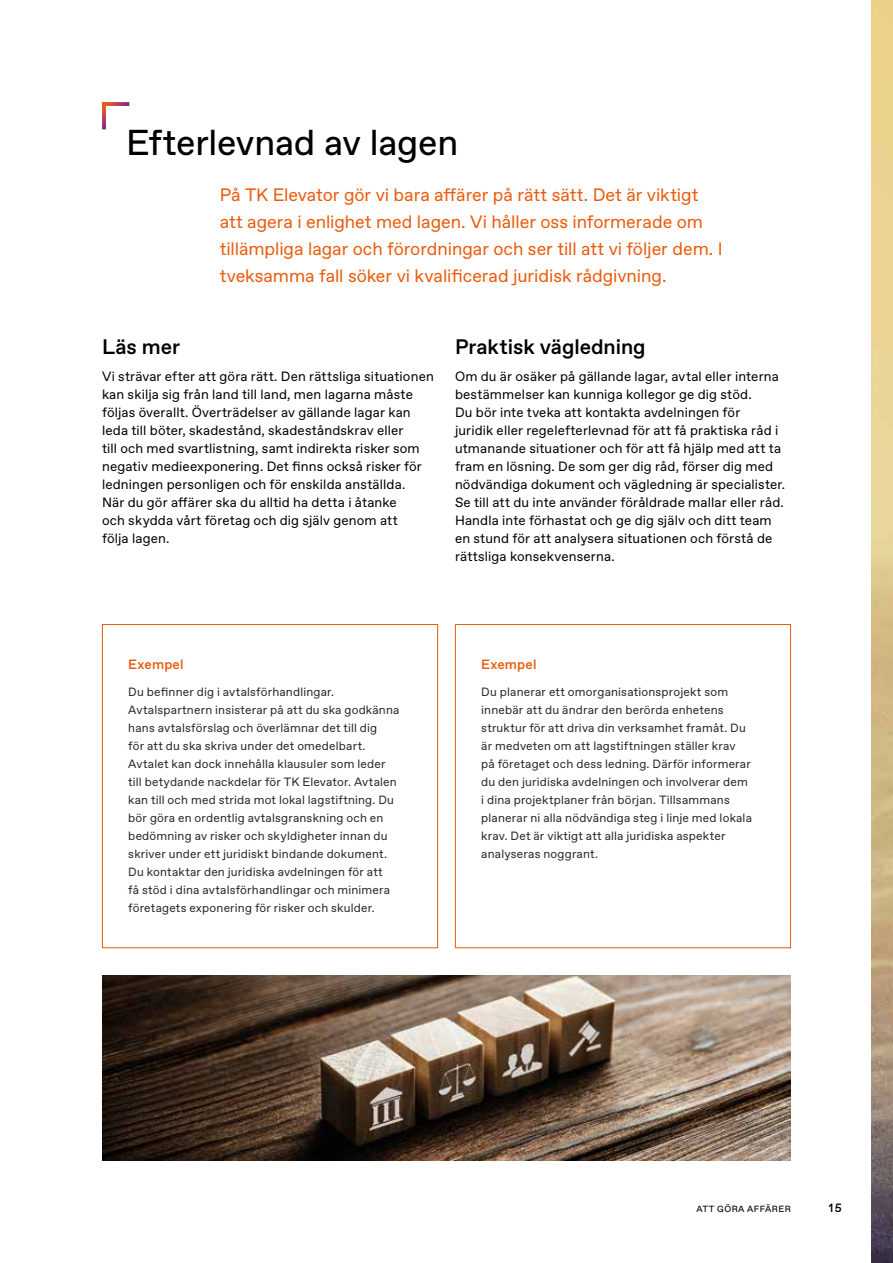
<style>
.page{position:relative;width:893px;height:1263px;background:#fff}
.page>*{position:absolute;margin:0;border:0;box-sizing:border-box;transform-origin:0 0}
.t1{font:36px "TKE Type";letter-spacing:-.005em;color:#000}
.t2{font:500 21px "TKE Type";color:#000}
.t3{font:18px/27px "TKE Type";color:#ea5b0b}
.t4{font:13.5px/18px "TKE Type";letter-spacing:.01em;color:#000}
.t5{font:500 13.5px "TKE Type";letter-spacing:.015em;color:#ea5b0b}
.t6{font:12px/18px "TKE Type";letter-spacing:.015em;color:#282827}
.t7{font:500 12px "TKE Type";color:#000}
.t8{font:9px "TKE Type";letter-spacing:.05em;color:#000}
</style>
<div class="page">
<img style="left:872px;top:0;width:21px;height:1263px">
<img style="left:102px;top:975px;width:689px;height:186px">
<svg style="left:102px;top:106px;width:4px;height:23px"></svg>
<svg style="left:102px;top:102px;width:27px;height:4px"></svg>
<div style="left:102px;top:624px;width:336px;height:324px;border:1px solid #ea5b0b"></div>
<div style="left:455px;top:624px;width:336px;height:324px;border:1px solid #ea5b0b"></div>
<h1 class="t1" style="left:126px;top:121px;width:334px">Efterlevnad av lagen</h1>
<p class="t3" style="left:220px;top:182px;width:505px">På TK Elevator gör vi bara affärer på rätt sätt. Det är viktigt att agera i enlighet med lagen. Vi håller oss informerade om tillämpliga lagar och förordningar och ser till att vi följer dem. I tveksamma fall söker vi kvalificerad juridisk rådgivning.</p>
<h2 class="t2" style="left:102px;top:334px;width:80px">Läs mer</h2>
<p class="t4" style="left:102px;top:368px;width:333px">Vi strävar efter att göra rätt. Den rättsliga situationen kan skilja sig från land till land, men lagarna måste följas överallt. Överträdelser av gällande lagar kan leda till böter, skadestånd, skadeståndskrav eller<br>till och med svartlistning, samt indirekta risker som negativ medieexponering. Det finns också risker för ledningen personligen och för enskilda anställda.<br>När du gör affärer ska du alltid ha detta i åtanke<br>och skydda vårt företag och dig själv genom att<br>följa lagen.</p>
<h2 class="t2" style="left:455px;top:334px;width:192px">Praktisk vägledning</h2>
<p class="t4" style="left:455px;top:368px;width:332px">Om du är osäker på gällande lagar, avtal eller interna bestämmelser kan kunniga kollegor ge dig stöd.<br>Du bör inte tveka att kontakta avdelningen för<br>juridik eller regelefterlevnad för att få praktiska råd i utmanande situationer och för att få hjälp med att ta fram en lösning. De som ger dig råd, förser dig med nödvändiga dokument och vägledning är specialister.<br>Se till att du inte använder föråldrade mallar eller råd.<br>Handla inte förhastat och ge dig själv och ditt team en stund för att analysera situationen och förstå de rättsliga konsekvenserna.</p>
<p class="t5" style="left:128px;top:656px;width:57px">Exempel</p>
<p class="t6" style="left:128px;top:683px;width:273px">Du befinner dig i avtalsförhandlingar.<br>Avtalspartnern insisterar på att du ska godkänna hans avtalsförslag och överlämnar det till dig<br>för att du ska skriva under det omedelbart.<br>Avtalet kan dock innehålla klausuler som leder till betydande nackdelar för TK Elevator. Avtalen kan till och med strida mot lokal lagstiftning. Du bör göra en ordentlig avtalsgranskning och en bedömning av risker och skyldigheter innan du skriver under ett juridiskt bindande dokument.<br>Du kontaktar den juridiska avdelningen för att<br>få stöd i dina avtalsförhandlingar och minimera företagets exponering för risker och skulder.</p>
<p class="t5" style="left:481px;top:656px;width:57px">Exempel</p>
<p class="t6" style="left:481px;top:683px;width:272px">Du planerar ett omorganisationsprojekt som innebär att du ändrar den berörda enhetens struktur för att driva din verksamhet framåt. Du är medveten om att lagstiftningen ställer krav på företaget och dess ledning. Därför informerar du den juridiska avdelningen och involverar dem i dina projektplaner från början. Tillsammans planerar ni alla nödvändiga steg i linje med lokala krav. Det är viktigt att alla juridiska aspekter analyseras noggrant.</p>
<p class="t8" style="left:697px;top:1203px;width:96px">ATT GÖRA AFFÄRER</p>
<p class="t7" style="left:829px;top:1201px;width:15px">15</p>
</div>
